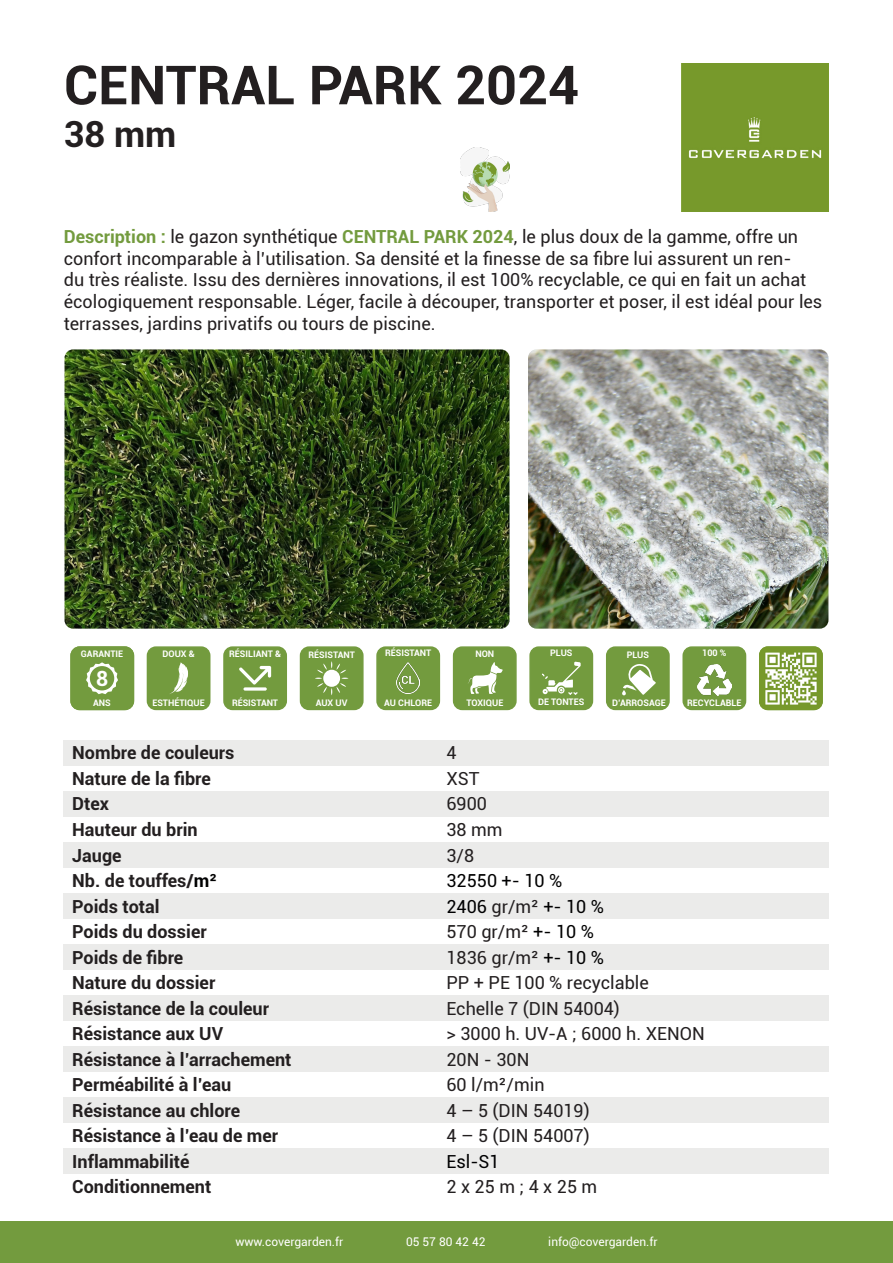
<style>
.page{position:relative;width:893px;height:1263px;background:#fff}
.page>*{position:absolute;margin:0;border:0;box-sizing:border-box;transform-origin:0 0}
.t1{font:700 54px "Roboto";color:#231f20}
.t2{font:700 36px "Roboto";color:#231f20}
.t3{font:700 21px "Roboto";color:#fff}
.t4{font:18px/21.6px "Roboto";color:#231f20}
.t5{font:700 18px "Roboto";color:#231f20}
.t6{font:18px "Roboto";color:#000001}
.t7{font:12px "Roboto";color:#fff}
.t8{font:700 9px "Roboto";color:#fff}
.s1{font-weight:700;color:#739b3e}
.s2{color:#000001}
.s3{color:#231f20}
</style>
<div class="page">
<img style="left:65px;top:349px;width:444px;height:280px">
<img style="left:528px;top:349px;width:300px;height:280px">
<div style="left:64px;top:740px;width:765px;height:25px;background:#ebebea"></div>
<div style="left:64px;top:791px;width:765px;height:25px;background:#ebebea"></div>
<div style="left:64px;top:842px;width:765px;height:25px;background:#ebebea"></div>
<div style="left:64px;top:893px;width:765px;height:25px;background:#ebebea"></div>
<div style="left:64px;top:944px;width:765px;height:25px;background:#ebebea"></div>
<div style="left:64px;top:995px;width:765px;height:25px;background:#ebebea"></div>
<div style="left:64px;top:1046px;width:765px;height:25px;background:#ebebea"></div>
<div style="left:64px;top:1097px;width:765px;height:26px;background:#ebebea"></div>
<div style="left:64px;top:1148px;width:765px;height:26px;background:#ebebea"></div>
<div style="left:0;top:1221px;width:893px;height:42px;background:#739b3e"></div>
<div style="left:681px;top:64px;width:147px;height:147px;background:#77992b"></div>
<img style="left:460px;top:147px;width:49px;height:64px">
<div style="left:71px;top:647px;width:62px;height:62px;background:#739b3e;border-radius:9px"></div>
<div style="left:70px;top:646px;width:64px;height:64px;border:2px solid #739b3e;border-radius:9px"></div>
<svg style="left:86px;top:662px;width:32px;height:32px"></svg>
<div style="left:147px;top:647px;width:63px;height:62px;background:#739b3e;border-radius:9px"></div>
<div style="left:147px;top:646px;width:63px;height:64px;border:2px solid #739b3e;border-radius:9px"></div>
<svg style="left:169px;top:662px;width:19px;height:32px"></svg>
<img style="left:759px;top:646px;width:64px;height:64px">
<div style="left:224px;top:647px;width:62px;height:62px;background:#739b3e;border-radius:9px"></div>
<div style="left:223px;top:646px;width:64px;height:64px;border:2px solid #739b3e;border-radius:9px"></div>
<svg style="left:239px;top:666px;width:32px;height:18px"></svg>
<svg style="left:243px;top:687px;width:24px;height:4px"></svg>
<div style="left:607px;top:647px;width:62px;height:62px;background:#739b3e;border-radius:9px"></div>
<div style="left:606px;top:646px;width:64px;height:64px;border:2px solid #739b3e;border-radius:9px"></div>
<svg style="left:622px;top:664px;width:34px;height:31px"></svg>
<div style="left:301px;top:647px;width:62px;height:62px;background:#739b3e;border-radius:9px"></div>
<div style="left:300px;top:646px;width:64px;height:64px;border:2px solid #739b3e;border-radius:9px"></div>
<svg style="left:315px;top:661px;width:33px;height:34px"></svg>
<div style="left:530px;top:647px;width:62px;height:62px;background:#739b3e;border-radius:9px"></div>
<div style="left:529px;top:646px;width:64px;height:64px;border:2px solid #739b3e;border-radius:9px"></div>
<svg style="left:542px;top:662px;width:39px;height:33px"></svg>
<div style="left:683px;top:647px;width:62px;height:62px;background:#739b3e;border-radius:9px"></div>
<div style="left:682px;top:646px;width:64px;height:64px;border:2px solid #739b3e;border-radius:9px"></div>
<img style="left:697px;top:664px;width:34px;height:31px">
<div style="left:377px;top:647px;width:62px;height:62px;background:#739b3e;border-radius:9px"></div>
<div style="left:376px;top:646px;width:64px;height:64px;border:2px solid #739b3e;border-radius:9px"></div>
<img style="left:397px;top:663px;width:23px;height:31px">
<div style="left:454px;top:647px;width:62px;height:62px;background:#739b3e;border-radius:9px"></div>
<div style="left:453px;top:646px;width:64px;height:64px;border:2px solid #739b3e;border-radius:9px"></div>
<svg style="left:468px;top:662px;width:35px;height:32px"></svg>
<p class="t1" style="left:64px;top:47px;width:517px">CENTRAL PARK 2024</p>
<p class="t2" style="left:64px;top:109px;width:114px">38 mm</p>
<p class="t4" style="left:64px;top:225px;width:760px"><span class="s1">Description :</span> le gazon synthétique <span class="s1">CENTRAL PARK 2024</span>, le plus doux de la gamme, offre un confort incomparable à l’utilisation. Sa densité et la finesse de sa fibre lui assurent un ren-<br>du très réaliste. Issu des dernières innovations, il est 100% recyclable, ce qui en fait un achat écologiquement responsable. Léger, facile à découper, transporter et poser, il est idéal pour les terrasses, jardins privatifs ou tours de piscine.</p>
<p class="t8" style="left:81px;top:648px;width:44px">GARANTIE</p>
<p class="t8" style="left:163px;top:648px;width:34px">DOUX &amp;</p>
<p class="t8" style="left:229px;top:648px;width:53px">RÉSILIANT &amp;</p>
<p class="t8" style="left:309px;top:648px;width:48px">RÉSISTANT</p>
<p class="t8" style="left:385px;top:647px;width:48px">RÉSISTANT</p>
<p class="t8" style="left:475px;top:648px;width:20px">NON</p>
<p class="t8" style="left:550px;top:647px;width:24px">PLUS</p>
<p class="t8" style="left:627px;top:648px;width:24px">PLUS</p>
<p class="t8" style="left:702px;top:647px;width:26px">100 %</p>
<p class="t3" style="left:96px;top:664px;width:14px">8</p>
<p class="t8" style="left:93px;top:696px;width:19px">ANS</p>
<p class="t8" style="left:152px;top:696px;width:54px">ESTHÉTIQUE</p>
<p class="t8" style="left:232px;top:696px;width:48px">RÉSISTANT</p>
<p class="t8" style="left:316px;top:696px;width:33px">AUX UV</p>
<p class="t8" style="left:384px;top:696px;width:49px">AU CHLORE</p>
<p class="t8" style="left:466px;top:696px;width:39px">TOXIQUE</p>
<p class="t8" style="left:538px;top:695px;width:48px">DE TONTES</p>
<p class="t8" style="left:612px;top:696px;width:55px">D’ARROSAGE</p>
<p class="t8" style="left:687px;top:696px;width:56px">RECYCLABLE</p>
<p class="t5" style="left:72px;top:740px;width:164px">Nombre de couleurs</p>
<p class="t5" style="left:72px;top:766px;width:140px">Nature de la fibre</p>
<p class="t5" style="left:72px;top:791px;width:38px">Dtex</p>
<p class="t5" style="left:72px;top:817px;width:127px">Hauteur du brin</p>
<p class="t5" style="left:72px;top:842px;width:51px">Jauge</p>
<p class="t5" style="left:72px;top:868px;width:146px">Nb. de touffes/<span class="s2">m²</span></p>
<p class="t5" style="left:72px;top:893px;width:89px">Poids total</p>
<p class="t5" style="left:72px;top:919px;width:136px">Poids du dossier</p>
<p class="t5" style="left:72px;top:944px;width:113px">Poids de fibre</p>
<p class="t5" style="left:72px;top:970px;width:145px">Nature du dossier</p>
<p class="t5" style="left:72px;top:995px;width:198px">Résistance de la couleur</p>
<p class="t5" style="left:72px;top:1021px;width:152px">Résistance aux UV</p>
<p class="t5" style="left:72px;top:1046px;width:221px">Résistance à l’arrachement</p>
<p class="t5" style="left:72px;top:1072px;width:161px">Perméabilité à l’eau</p>
<p class="t5" style="left:72px;top:1097px;width:169px">Résistance au chlore</p>
<p class="t5" style="left:72px;top:1123px;width:207px">Résistance à l’eau de mer</p>
<p class="t5" style="left:72px;top:1148px;width:119px">Inflammabilité</p>
<p class="t5" style="left:72px;top:1174px;width:141px">Conditionnement</p>
<p class="t4" style="left:446px;top:741px;width:12px">4</p>
<p class="t4" style="left:446px;top:767px;width:35px">XST</p>
<p class="t4" style="left:446px;top:793px;width:42px">6900</p>
<p class="t4" style="left:446px;top:818px;width:58px">38 mm</p>
<p class="t4" style="left:446px;top:844px;width:29px">3/8</p>
<p class="t6" style="left:446px;top:868px;width:117px">32550 +- 10 %</p>
<p class="t6" style="left:446px;top:893px;width:159px">2406 <span class="s3">gr/m²</span> +- 10 %</p>
<p class="t4" style="left:446px;top:920px;width:149px">570 gr/m² <span class="s2">+- 10 %</span></p>
<p class="t4" style="left:446px;top:946px;width:159px">1836 gr/m² <span class="s2">+- 10 %</span></p>
<p class="t4" style="left:446px;top:971px;width:204px">PP + PE 100 % recyclable</p>
<p class="t4" style="left:446px;top:997px;width:175px">Echelle 7 (DIN 54004)</p>
<p class="t4" style="left:446px;top:1022px;width:260px">&gt; 3000 h. UV-A ; 6000 h. XENON</p>
<p class="t4" style="left:446px;top:1048px;width:84px">20N - 30N</p>
<p class="t4" style="left:446px;top:1073px;width:100px">60 l/m²/min</p>
<p class="t4" style="left:446px;top:1099px;width:145px">4 – 5 (DIN 54019)</p>
<p class="t4" style="left:446px;top:1124px;width:145px">4 – 5 (DIN 54007)</p>
<p class="t6" style="left:446px;top:1149px;width:55px">Esl-S1</p>
<p class="t4" style="left:446px;top:1175px;width:152px">2 x 25 m ; 4 x 25 m</p>
<p class="t7" style="left:235px;top:1233px;width:109px">www.covergarden.fr</p>
<p class="t7" style="left:406px;top:1233px;width:81px">05 57 80 42 42</p>
<p class="t7" style="left:548px;top:1233px;width:111px">info@covergarden.fr</p>
</div>
